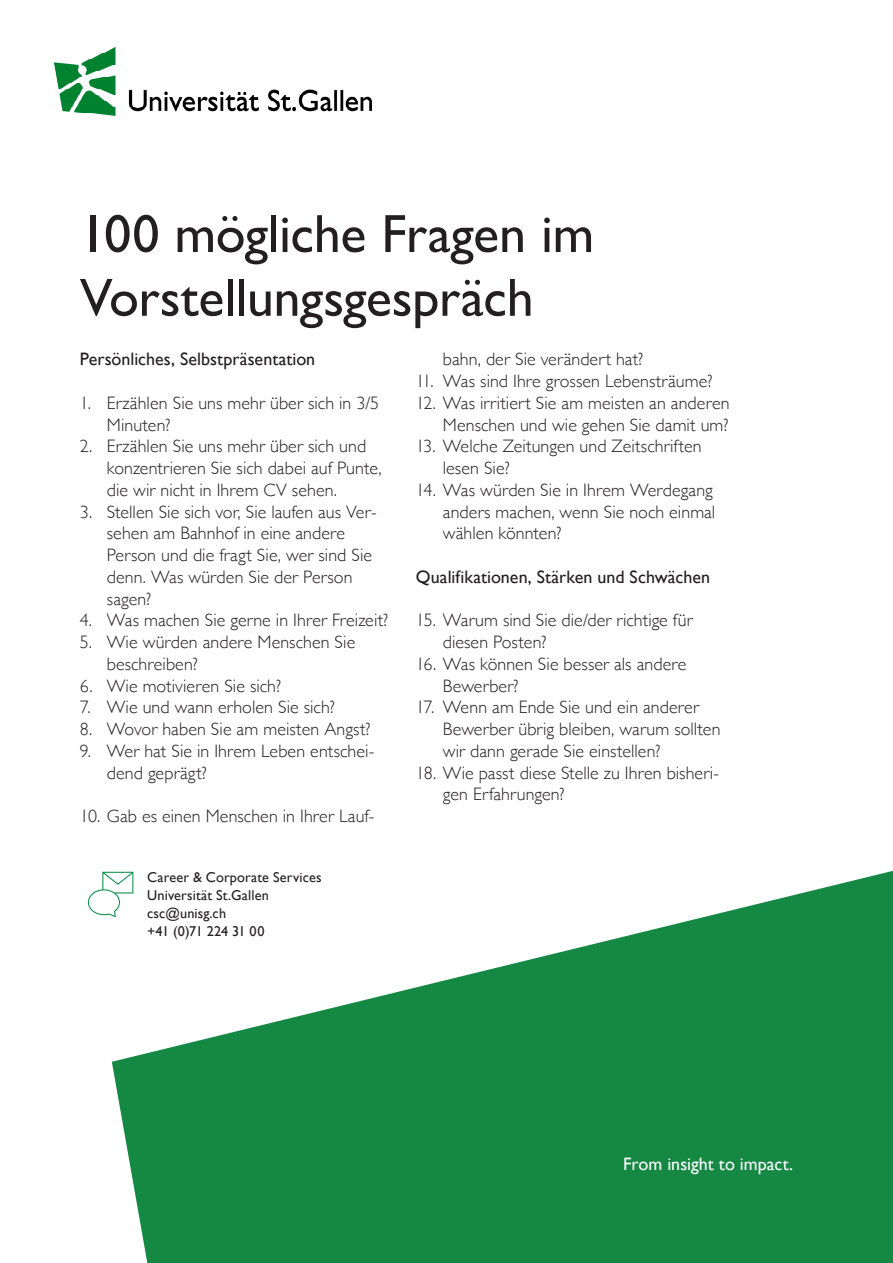
<style>
.page{position:relative;width:893px;height:1263px;background:#fff}
.page>*{position:absolute;margin:0;border:0;box-sizing:border-box;transform-origin:0 0}
.Title_40_Black{font:54px/63.8px "Gill Sans";letter-spacing:-.005em;color:#231f20}
.t1{font:300 18px/21.8px "Gill Sans";letter-spacing:.005em;color:#231f20}
.Copy_Factsheets_12{font:18px "Gill Sans";color:#231f20}
.Subtitle_12{font:18px "Gill Sans";color:#fff}
.Adress_9_5{font:14.25px/18px "Gill Sans";letter-spacing:.01em;color:#231f20}
.Adress_9_5-2{font:14.25px "Gill Sans";letter-spacing:-.03em;color:#231f20}
</style>
<div class="page">
<svg style="left:112px;top:871px;width:781px;height:392px;fill:#158843"></svg>
<svg style="left:88px;top:872px;width:45px;height:45px"></svg>
<img style="left:54px;top:47px;width:317px;height:69px">
<p class="Title_40_Black" style="left:80px;top:201px;width:516px">100 mögliche Fragen im<br>Vorstellungsgespräch</p>
<p class="Copy_Factsheets_12" style="left:80px;top:349px;width:237px">Persönliches, Selbstpräsentation</p>
<p class="t1" style="left:107px;top:391px;width:274px;text-indent:-27px">1. Erzählen Sie uns mehr über sich in 3/5<br>Minuten?</p>
<p class="t1" style="left:107px;top:435px;width:276px;text-indent:-27px">2. Erzählen Sie uns mehr über sich und konzentrieren Sie sich dabei auf Punte, die wir nicht in Ihrem CV sehen.</p>
<p class="t1" style="left:107px;top:500px;width:271px;text-indent:-27px">3. Stellen Sie sich vor, Sie laufen aus Ver&shy;sehen am Bahnhof in eine andere<br>Person und die fragt Sie, wer sind Sie denn. Was würden Sie der Person sagen?</p>
<p class="t1" style="left:80px;top:609px;width:310px">4. Was machen Sie gerne in Ihrer Freizeit?</p>
<p class="t1" style="left:107px;top:630px;width:250px;text-indent:-27px">5. Wie würden andere Menschen Sie beschreiben?</p>
<p class="t1" style="left:80px;top:674px;width:203px">6. Wie motivieren Sie sich?</p>
<p class="t1" style="left:80px;top:696px;width:257px">7. Wie und wann erholen Sie sich?</p>
<p class="t1" style="left:80px;top:717px;width:292px">8. Wovor haben Sie am meisten Angst?</p>
<p class="t1" style="left:107px;top:739px;width:269px;text-indent:-27px">9. Wer hat Sie in Ihrem Leben entschei&shy;dend geprägt?</p>
<p class="t1" style="left:80px;top:804px;width:296px">10. Gab es einen Menschen in Ihrer Lauf-</p>
<p class="Adress_9_5" style="left:147px;top:868px;width:176px">Career &amp; Corporate Services<br>Universität St.Gallen</p>
<p class="Adress_9_5" style="left:147px;top:904px;width:81px">csc@unisg.ch</p>
<p class="Adress_9_5-2" style="left:147px;top:923px;width:119px">+41 (0)71 224 31 00</p>
<p class="t1" style="left:443px;top:348px;width:202px">bahn, der Sie verändert hat?</p>
<p class="t1" style="left:416px;top:369px;width:298px">11. Was sind Ihre grossen Lebensträume?</p>
<p class="t1" style="left:416px;top:391px;width:315px;text-align:right">12. Was irritiert Sie am meisten an anderen<br>Menschen und wie gehen Sie damit um?</p>
<p class="t1" style="left:443px;top:435px;width:260px;text-indent:-27px">13. Welche Zeitungen und Zeitschriften lesen Sie?</p>
<p class="t1" style="left:443px;top:478px;width:274px;text-indent:-27px">14. Was würden Sie in Ihrem Werdegang anders machen, wenn Sie noch einmal wählen könnten?</p>
<p class="Copy_Factsheets_12" style="left:416px;top:566px;width:296px">Qualifikationen, Stärken und Schwächen</p>
<p class="t1" style="left:443px;top:609px;width:251px;text-indent:-27px">15. Warum sind Sie die/der richtige für diesen Posten?</p>
<p class="t1" style="left:443px;top:652px;width:245px;text-indent:-27px">16. Was können Sie besser als andere<br>Bewerber?</p>
<p class="t1" style="left:443px;top:696px;width:279px;text-indent:-27px">17. Wenn am Ende Sie und ein anderer<br>Bewerber übrig bleiben, warum sollten wir dann gerade Sie einstellen?</p>
<p class="t1" style="left:443px;top:761px;width:278px;text-indent:-27px">18. Wie passt diese Stelle zu Ihren bisheri&shy;gen Erfahrungen?</p>
<p class="Subtitle_12" style="left:623px;top:1153px;width:171px">From insight to impact.</p>
</div>
